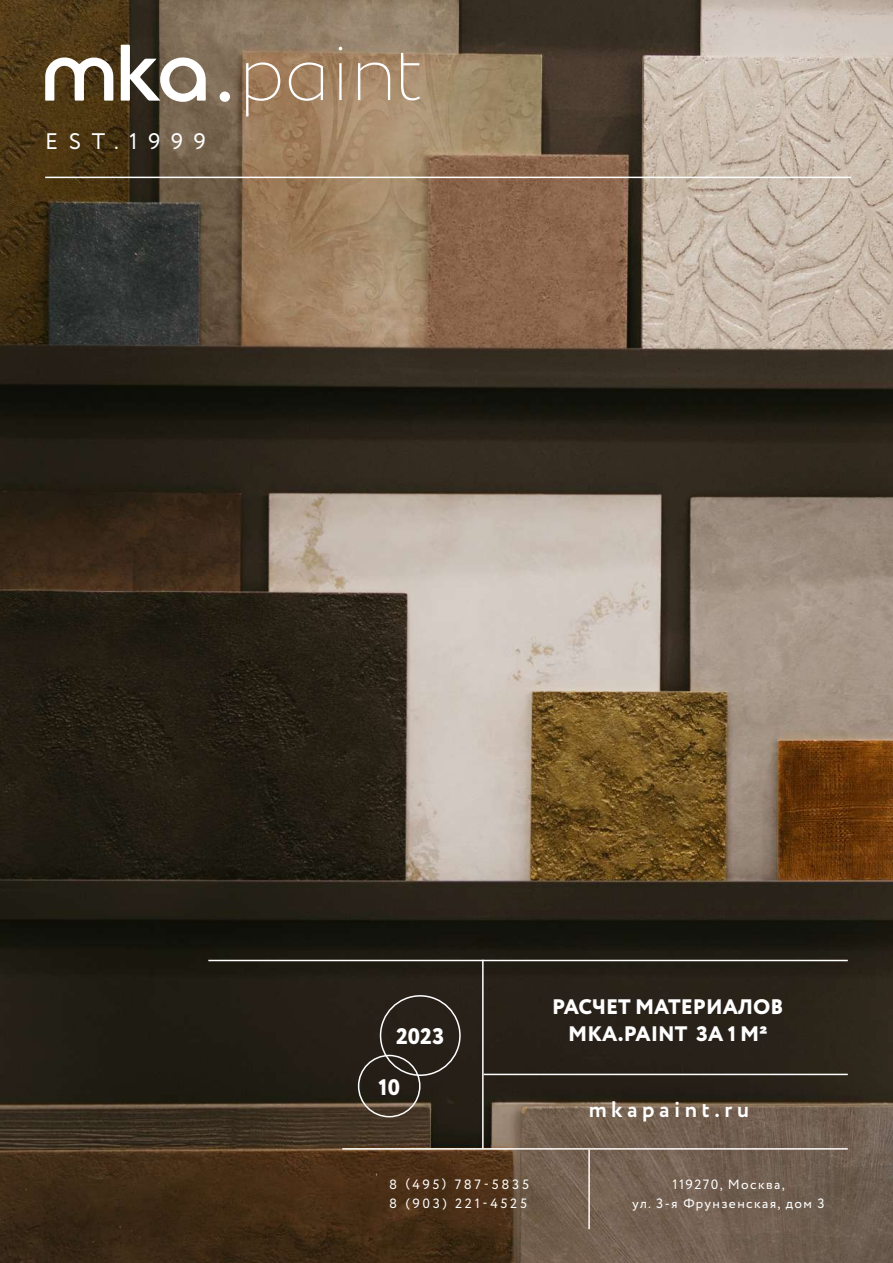
<style>
.page{position:relative;width:893px;height:1263px;background:#fff}
.page>*{position:absolute;margin:0;border:0;box-sizing:border-box;transform-origin:0 0}
.t1{font:700 22.5px "Circe";letter-spacing:.2em;color:#fff}
.t2{font:22.5px "Circe";letter-spacing:.46em;color:#fff}
.t3{font:800 22.5px "Circe";letter-spacing:.01em;color:#fff}
.t4{font:800 21px "Circe";color:#fff}
.t5{font:13.5px/19.5px "Circe";letter-spacing:.1em;color:#fff;text-align:center}
.t6{font:13.5px/19.5px "Circe";letter-spacing:.2em;color:#fff}
</style>
<div class="page">
<img style="left:0;top:0;width:893px;height:1263px">
<div style="left:220px;top:91px;width:10px;height:11px;background:#fff;border-radius:50%"></div>
<svg style="left:45px;top:53px;width:68px;height:48px"></svg>
<svg style="left:121px;top:45px;width:85px;height:57px"></svg>
<svg style="left:246px;top:47px;width:174px;height:69px;background:#ab8e71"></svg>
<hr style="left:45px;top:177px;width:806px;height:1px;background:#fff">
<hr style="left:208px;top:960px;width:640px;height:1px;background:#fff">
<hr style="left:484px;top:1074px;width:364px;height:1px;background:#fff">
<hr style="left:342px;top:1148px;width:506px;height:1px;background:#fff">
<hr style="left:482px;top:960px;width:2px;height:189px;background:#fff">
<hr style="left:588px;top:1149px;width:2px;height:80px;background:#fff">
<div style="left:380px;top:995px;width:81px;height:81px;border:2px solid #fff;border-radius:50%"></div>
<div style="left:358px;top:1055px;width:63px;height:62px;border:2px solid #fff;border-radius:50%"></div>
<h1 class="t2" style="left:45px;top:127px;width:162px">EST.1999</h1>
<h2 class="t4" style="left:552px;top:992px;width:233px">РАСЧЕТ МАТЕРИАЛОВ</h2>
<h1 class="t3" style="left:396px;top:1020px;width:50px">2023</h1>
<h2 class="t4" style="left:568px;top:1019px;width:200px">MKA.PAINT ЗА 1 М²</h2>
<h1 class="t3" style="left:378px;top:1072px;width:23px">10</h1>
<h1 class="t1" style="left:589px;top:1095px;width:162px">mkapaint.ru</h1>
<p class="t6" style="left:389px;top:1175px;width:141px">8 (495) 787-5835<br>8 (903) 221-4525</p>
<p class="t5" style="left:632px;top:1175px;width:194px">119270, Москва,<br>ул. 3-я Фрунзенская, дом 3</p>
</div>
